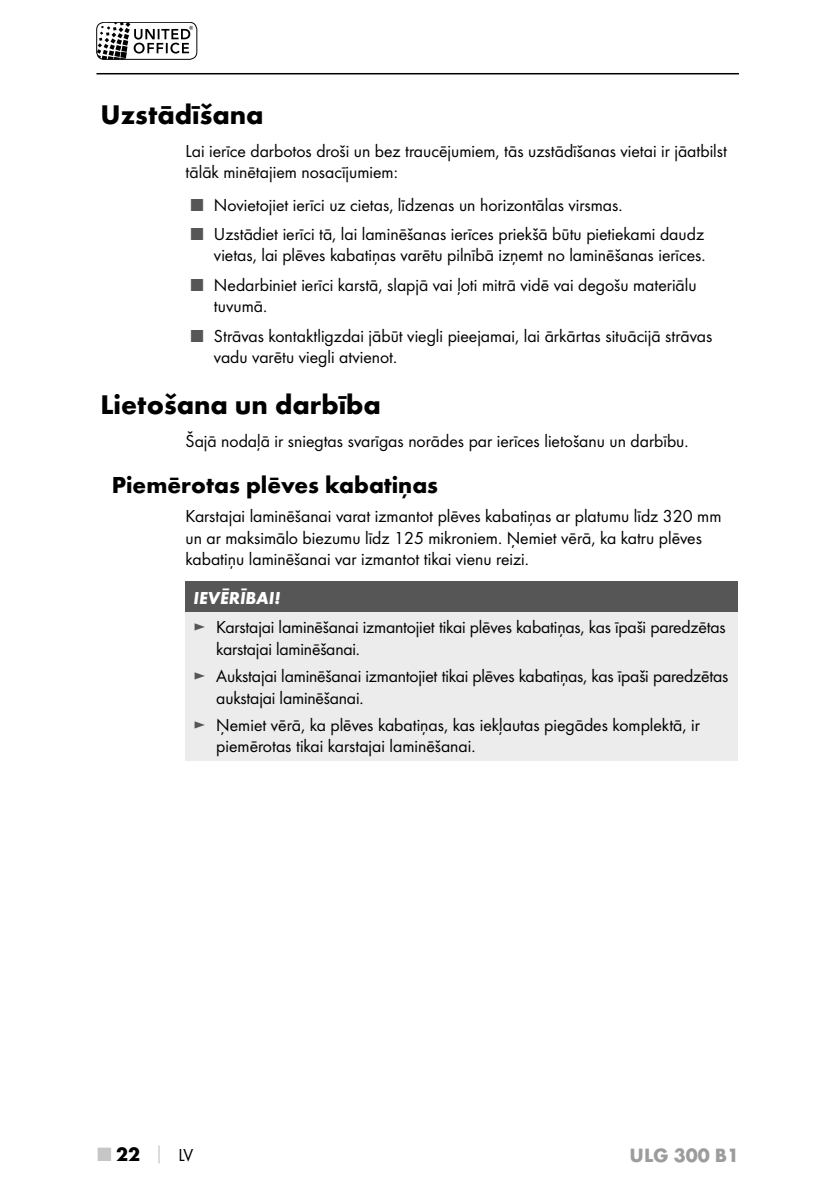
<style>
.page{position:relative;width:840px;height:1191px;background:#fff}
.page>*{position:absolute;margin:0;border:0;box-sizing:border-box;transform-origin:0 0}
.t1{font:700 28px "Futura";color:#000}
.t2{font:700 24px "Futura";color:#000}
.t3{font:700 20px "Futura";color:#9c9c9c}
.t4{font:700 20px "Futura";color:#000}
.t5{font:18px/21.2px "Futura Boo";color:#000}
.t6{font:italic 700 18px "Futura";color:#fff}
.s1{color:#565656}
.s2{color:#c6c6c6}
.s3{font-size:18px;color:#c6c6c6}
.s4{font-family:"Futura Boo";font-weight:400;font-size:18px}
</style>
<div class="page">
<svg style="left:97px;top:22px;width:96px;height:36px"></svg>
<div style="left:96px;top:22px;width:101px;height:38px;border:1px solid #000;border-radius:7px"></div>
<hr style="left:96px;top:73px;width:642px;height:1px;background:#000">
<div style="left:185px;top:581px;width:552px;height:30px;background:#565656"></div>
<div style="left:185px;top:611px;width:552px;height:149px;background:#ececec"></div>
<h1 class="t1" style="left:100px;top:97px;width:164px">Uzstādīšana</h1>
<p class="t5" style="left:185px;top:140px;width:542px">Lai ierīce darbotos droši un bez traucējumiem, tās uzstādīšanas vietai ir jāatbilst tālāk minētajiem nosacījumiem:</p>
<p class="t5" style="left:191px;top:194px;width:430px"><span class="s1">■</span> Novietojiet ierīci uz cietas, līdzenas un horizontālas virsmas.</p>
<p class="t5" style="left:191px;top:223px;width:514px;text-align:right"><span class="s1">■</span> Uzstādiet ierīci tā, lai laminēšanas ierīces priekšā būtu pietiekami daudz vietas, lai plēves kabatiņas varētu pilnībā izņemt no laminēšanas ierīces.</p>
<p class="t5" style="left:214px;top:274px;width:484px;text-indent:-23px"><span class="s1">■</span> Nedarbiniet ierīci karstā, slapjā vai ļoti mitrā vidē vai degošu materiālu tuvumā.</p>
<p class="t5" style="left:214px;top:325px;width:499px;text-indent:-23px"><span class="s1">■</span> Strāvas kontaktligzdai jābūt viegli pieejamai, lai ārkārtas situācijā strāvas vadu varētu viegli atvienot.</p>
<h1 class="t1" style="left:100px;top:387px;width:282px">Lietošana un darbība</h1>
<p class="t5" style="left:185px;top:430px;width:502px">Šajā nodaļā ir sniegtas svarīgas norādes par ierīces lietošanu un darbību.</p>
<h2 class="t2" style="left:112px;top:470px;width:327px">Piemērotas plēves kabatiņas</h2>
<p class="t5" style="left:185px;top:506px;width:537px">Karstajai laminēšanai varat izmantot plēves kabatiņas ar platumu līdz 320 mm un ar maksimālo biezumu līdz 125 mikroniem. Ņemiet vērā, ka katru plēves kabatiņu laminēšanai var izmantot tikai vienu reizi.</p>
<p class="t6" style="left:193px;top:586px;width:88px">IEVĒRĪBAI!</p>
<p class="t5" style="left:216px;top:616px;width:511px;text-indent:-23px"><span class="s1">►</span> Karstajai laminēšanai izmantojiet tikai plēves kabatiņas, kas īpaši paredzētas karstajai laminēšanai.</p>
<p class="t5" style="left:216px;top:665px;width:513px;text-indent:-23px"><span class="s1">►</span> Aukstajai laminēšanai izmantojiet tikai plēves kabatiņas, kas īpaši paredzētas aukstajai laminēšanai.</p>
<p class="t5" style="left:216px;top:714px;width:485px;text-indent:-23px"><span class="s1">►</span> Ņemiet vērā, ka plēves kabatiņas, kas iekļautas piegādes komplektā, ir piemērotas tikai karstajai laminēšanai.</p>
<p class="t4" style="left:98px;top:1142px;width:97px"><span class="s2">■</span> 22 <span class="s3">│</span> <span class="s4">LV</span></p>
<p class="t3" style="left:629px;top:1143px;width:111px">ULG 300 B1</p>
</div>
